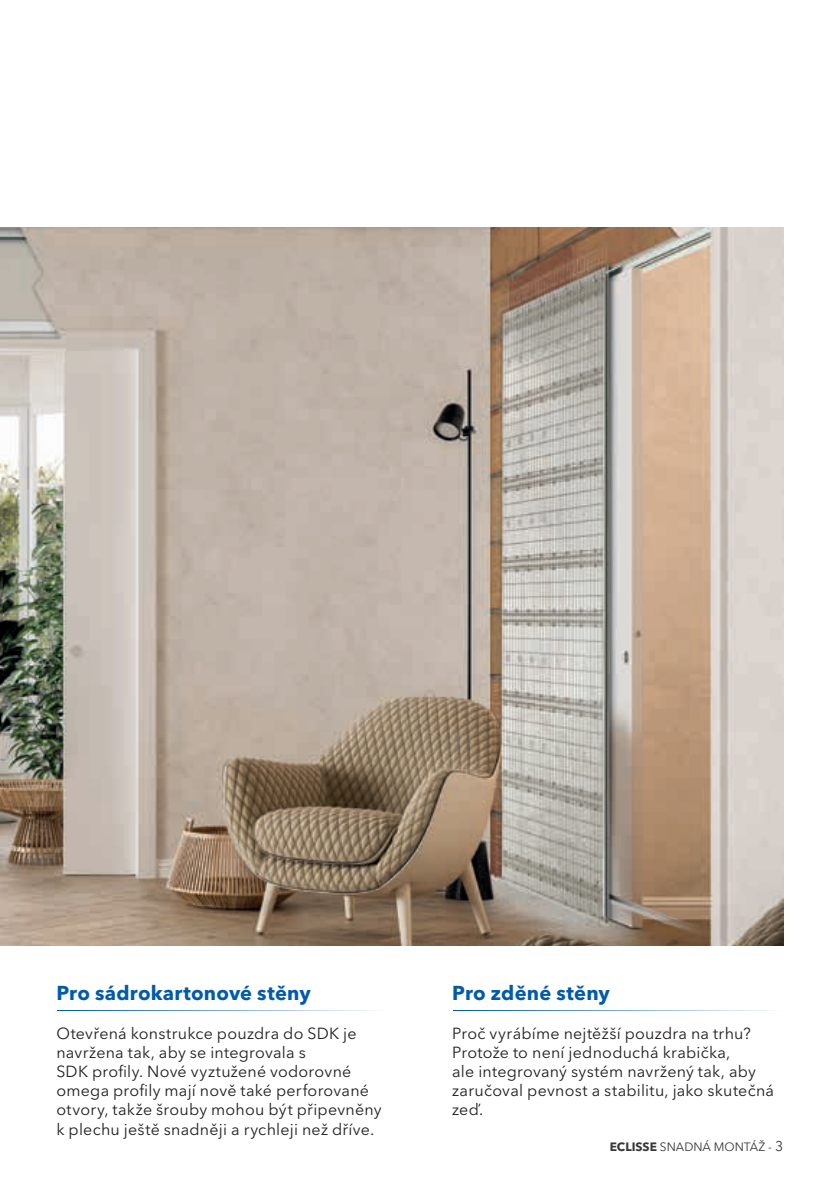
<style>
.page{position:relative;width:840px;height:1191px;background:#fff}
.page>*{position:absolute;margin:0;border:0;box-sizing:border-box;transform-origin:0 0}
.t1{font:700 20px "Avenir Next LT Pro";letter-spacing:.01em;color:#015aaa}
.t2{font:16px/19.2px "Avenir Next LT Pro";letter-spacing:.015em;color:#231f20}
.t3{font:12px "Avenir Next LT Pro";color:#383839}
.s1{font-weight:700}
.s2{font-size:14px}
</style>
<div class="page">
<img style="left:0;top:227px;width:782px;height:718px">
<hr style="left:58px;top:1010px;width:328px;height:1px;background:#015aaa">
<hr style="left:453px;top:1010px;width:329px;height:1px;background:#015aaa">
<p class="t1" style="left:56px;top:981px;width:256px">Pro sádrokartonové stěny</p>
<p class="t2" style="left:56px;top:1023px;width:326px">Otevřená konstrukce pouzdra do SDK je navržena tak, aby se integrovala s<br>SDK profily. Nové vyztužené vodorovné omega profily mají nově také perforované otvory, takže šrouby mohou být připevněny k plechu ještě snadněji a rychleji než dříve.</p>
<p class="t1" style="left:452px;top:981px;width:159px">Pro zděné stěny</p>
<p class="t2" style="left:452px;top:1023px;width:323px">Proč vyrábíme nejtěžší pouzdra na trhu?<br>Protože to není jednoduchá krabička,<br>ale integrovaný systém navržený tak, aby zaručoval pevnost a stabilitu, jako skutečná zeď.</p>
<p class="t3" style="left:609px;top:1139px;width:175px"><span class="s1">ECLISSE</span> SNADNÁ MONTÁŽ - <span class="s2">3</span></p>
</div>
